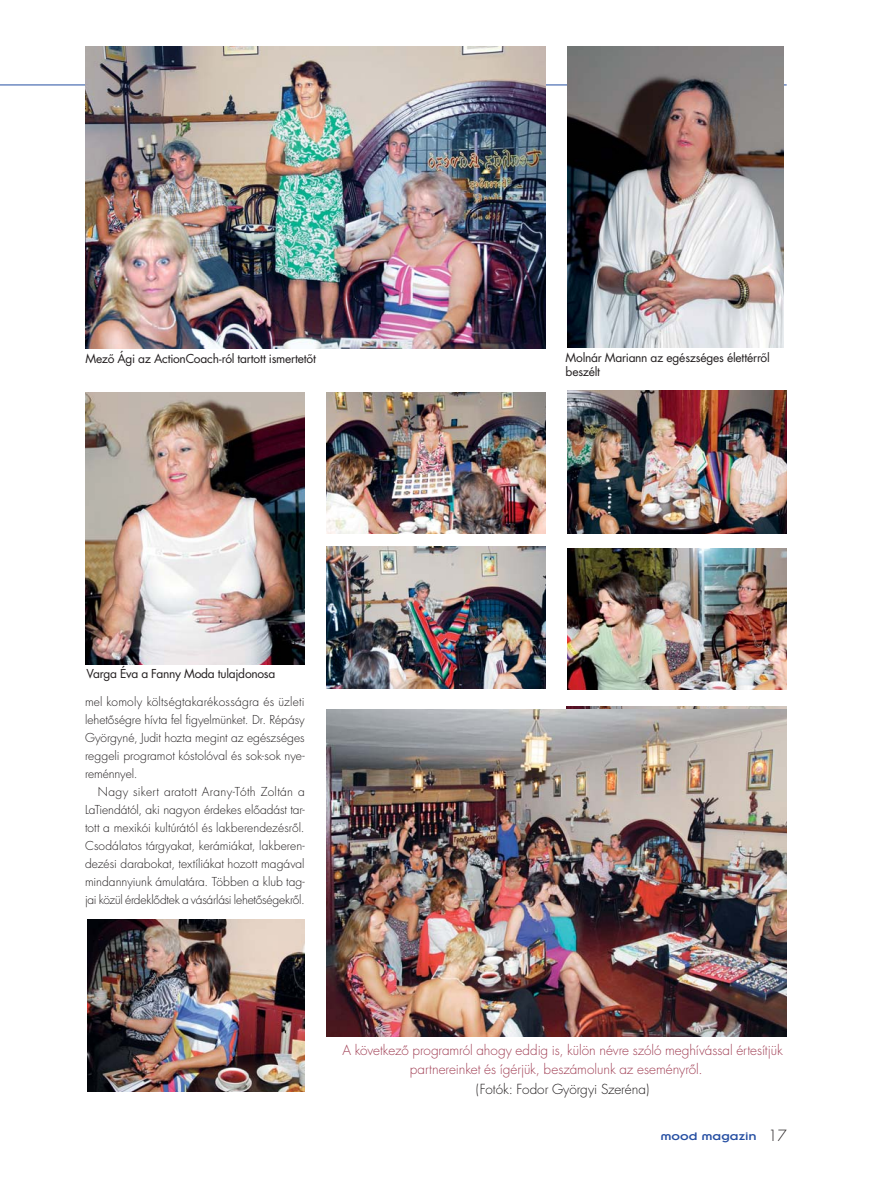
<style>
.page{position:relative;width:893px;height:1191px;background:#fff}
.page>*{position:absolute;margin:0;border:0;box-sizing:border-box;transform-origin:0 0}
.t1{font:300 13.5px/19.5px "Futura QS";color:#a14055}
.t2{font:300 13.5px "Futura QS";color:#231f20}
.t3{font:300 12px/18px "Futura QS";letter-spacing:-.01em;color:#231f20;text-align:justify}
.t4{font:12px/13.5px "Futura QS";letter-spacing:-.02em;color:#231f20}
.t5{font:12px "Insignia Hun";color:#254ea2;scale:1.2 1}
.s1{font-family:"Futura QS";font-weight:300;font-size:15px;color:#231f20}
</style>
<div class="page">
<hr style="left:0;top:85px;width:787px;height:1px;background:#254ea2">
<img style="left:85px;top:46px;width:460px;height:302px">
<img style="left:85px;top:392px;width:220px;height:272px">
<img style="left:88px;top:919px;width:217px;height:173px">
<img style="left:567px;top:46px;width:217px;height:301px">
<img style="left:567px;top:390px;width:220px;height:143px">
<img style="left:567px;top:548px;width:220px;height:141px">
<img style="left:567px;top:706px;width:219px;height:4px">
<img style="left:326px;top:710px;width:460px;height:326px">
<img style="left:326px;top:392px;width:219px;height:141px">
<img style="left:326px;top:547px;width:220px;height:141px">
<p class="t4" style="left:85px;top:352px;width:232px">Mezô Ági az ActionCoach-ról tartott ismertetôt</p>
<p class="t4" style="left:566px;top:352px;width:206px">Molnár Mariann az egészséges élettérrôl beszélt</p>
<p class="t4" style="left:87px;top:668px;width:190px">Varga Éva a Fanny Moda tulajdonosa</p>
<p class="t3" style="left:85px;top:693px;width:221px">mel komoly költségtakarékosságra és üzleti lehetôségre hívta fel figyelmünket. Dr. Répásy Györgyné, Judit hozta megint az egészséges reggeli programot kóstolóval és sok-sok nye&shy;reménnyel.</p>
<p class="t3" style="left:85px;top:783px;width:221px;text-indent:13px">Nagy sikert aratott Arany-Tóth Zoltán a LaTiendától, aki nagyon érdekes elôadást tar&shy;tott a mexikói kultúrától és lakberendezésrôl.<br>Csodálatos tárgyakat, kerámiákat, lakberen&shy;dezési darabokat, textíliákat hozott magával mindannyiunk ámulatára. Többen a klub tag&shy;jai közül érdeklôdtek a vásárlási lehetôségekrôl.</p>
<p class="t1" style="left:410px;top:1040px;width:374px;text-indent:-67px">A következõ programról ahogy eddig is, külön névre szóló meghívással értesítjük partnereinket és ígérjük, beszámolunk az eseményrõl.</p>
<p class="t2" style="left:476px;top:1082px;width:175px">(Fotók: Fodor Györgyi Szeréna)</p>
<p class="t5" style="left:660px;top:1133px;width:107px">mood magazin <span class="s1">17</span></p>
</div>
